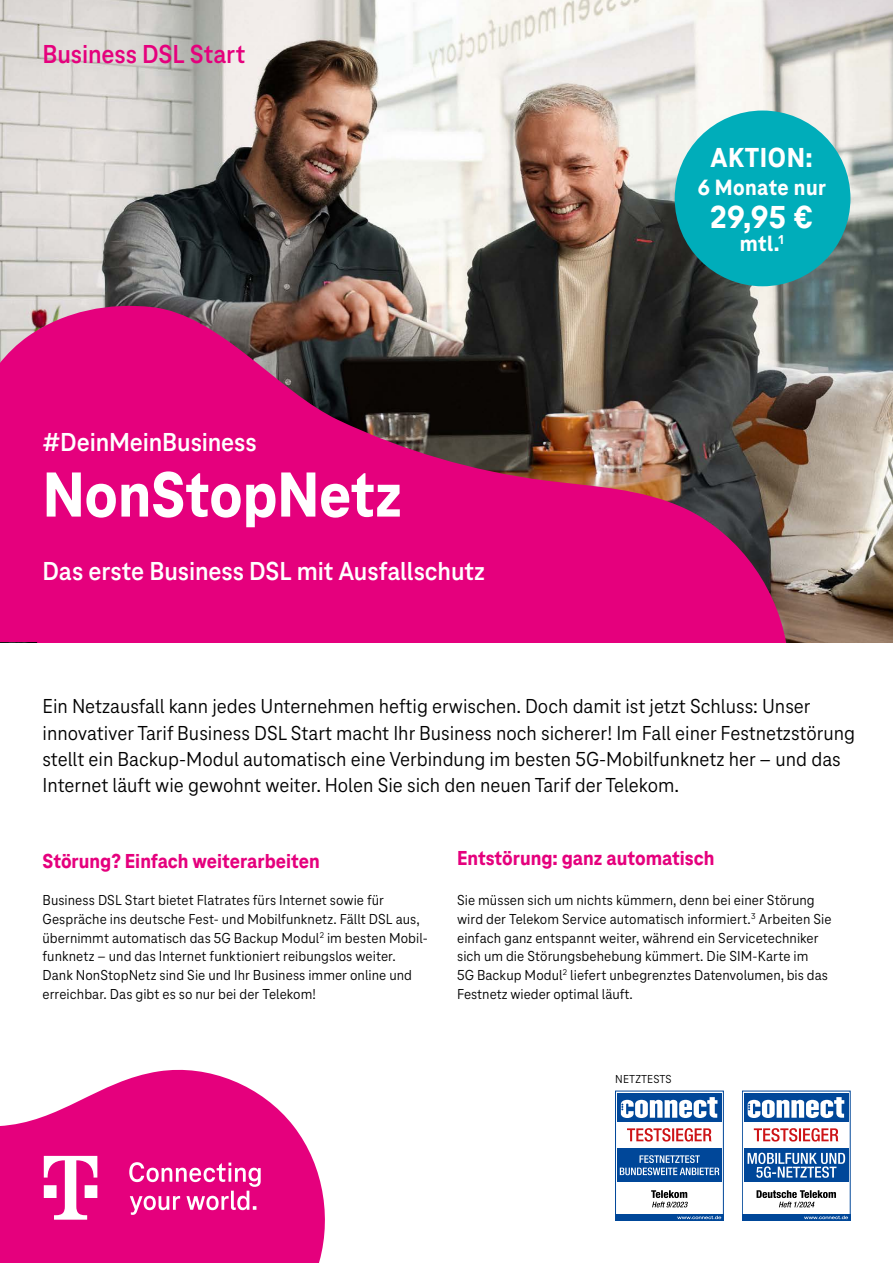
<style>
.page{position:relative;width:893px;height:1263px;background:#fff}
.page>*{position:absolute;margin:0;border:0;box-sizing:border-box;transform-origin:0 0}
.t1{font:800 66px "Tele Neo";letter-spacing:-.005em;color:#fff}
.t2{font:800 33px "Tele Neo";color:#fff}
.t3{font:800 28.5px "Tele Neo";letter-spacing:.02em;color:#fff}
.t4{font:700 27px "Tele Neo";letter-spacing:-.005em;color:#fff}
.t5{font:700 27px "Tele Neo";letter-spacing:-.005em;color:#e5007d}
.t6{font:800 22.95px "Tele Neo";letter-spacing:.02em;color:#fff}
.t7{font:21px/26.2px "Tele Neo";color:#000}
.t8{font:800 21px "Tele Neo";color:#e5007d}
.t9{font:15px/18.8px "Tele Neo";letter-spacing:.005em;color:#000}
.t10{font:12px "Tele Neo";letter-spacing:.01em;color:#000}
</style>
<div class="page">
<img style="left:0;top:0;width:893px;height:642px">
<svg style="left:0;top:302px;width:795px;height:340px;fill:#e5007d"></svg>
<div style="left:0;top:548px;width:60px;height:94px;background:#e5007d"></div>
<svg style="left:0;top:1069px;width:325px;height:194px;fill:#e5007d"></svg>
<svg style="left:44px;top:1156px;width:53px;height:64px"></svg>
<svg style="left:129px;top:1162px;width:132px;height:53px"></svg>
<div style="left:675px;top:111px;width:175px;height:175px;background:#00adba;border-radius:50%"></div>
<div style="left:615px;top:1091px;width:109px;height:130px;border:1px solid #004799"></div>
<div style="left:617px;top:1093px;width:104px;height:28px;background:#004799"></div>
<svg style="left:621px;top:1097px;width:96px;height:21px"></svg>
<svg style="left:651px;top:1190px;width:37px;height:17px"></svg>
<svg style="left:627px;top:1128px;width:85px;height:13px"></svg>
<div style="left:615px;top:1214px;width:109px;height:7px;background:#004799"></div>
<svg style="left:677px;top:1216px;width:44px;height:3px"></svg>
<div style="left:617px;top:1148px;width:104px;height:34px;background:#004799"></div>
<svg style="left:620px;top:1155px;width:99px;height:20px"></svg>
<div style="left:742px;top:1091px;width:108px;height:130px;border:1px solid #004799"></div>
<div style="left:744px;top:1093px;width:104px;height:28px;background:#004799"></div>
<svg style="left:748px;top:1097px;width:96px;height:21px"></svg>
<svg style="left:756px;top:1190px;width:80px;height:17px"></svg>
<svg style="left:754px;top:1128px;width:85px;height:13px"></svg>
<div style="left:742px;top:1214px;width:108px;height:7px;background:#004799"></div>
<svg style="left:804px;top:1216px;width:44px;height:3px"></svg>
<div style="left:744px;top:1148px;width:104px;height:34px;background:#004799"></div>
<svg style="left:748px;top:1153px;width:97px;height:25px"></svg>
<h3 class="t5" style="left:43px;top:39px;width:204px">Business DSL Start</h3>
<h3 class="t4" style="left:43px;top:427px;width:216px">#DeinMeinBusiness</h3>
<h1 class="t1" style="left:43px;top:458px;width:361px">NonStopNetz</h1>
<h3 class="t4" style="left:43px;top:556px;width:444px">Das erste Business DSL mit Ausfallschutz</h3>
<h3 class="t3" style="left:710px;top:142px;width:104px">AKTION:</h3>
<h3 class="t6" style="left:698px;top:174px;width:130px">6 Monate nur</h3>
<h2 class="t2" style="left:710px;top:199px;width:105px">29,95 €</h2>
<h3 class="t6" style="left:740px;top:231px;width:45px">mtl.<sup>1</sup></h3>
<p class="t7" style="left:43px;top:693px;width:814px">Ein Netzausfall kann jedes Unternehmen heftig erwischen. Doch damit ist jetzt Schluss: Unser innovativer Tarif Business DSL Start macht Ihr Business noch sicherer! Im Fall einer Festnetzstörung stellt ein Backup-Modul automatisch eine Verbindung im besten 5G-Mobilfunknetz her – und das Internet läuft wie gewohnt weiter. Holen Sie sich den neuen Tarif der Telekom.</p>
<h3 class="t8" style="left:43px;top:849px;width:279px">Störung? Einfach weiterarbeiten</h3>
<p class="t9" style="left:43px;top:891px;width:387px">Business DSL Start bietet Flatrates fürs Internet sowie für Gespräche ins deutsche Fest- und Mobilfunknetz. Fällt DSL aus, übernimmt automatisch das 5G Backup Modul<sup>2</sup> im besten Mobil&shy;funknetz – und das Internet funktioniert reibungslos weiter.<br>Dank NonStopNetz sind Sie und Ihr Business immer online und erreichbar. Das gibt es so nur bei der Telekom!</p>
<h3 class="t8" style="left:457px;top:846px;width:259px">Entstörung: ganz automatisch</h3>
<p class="t9" style="left:457px;top:891px;width:376px">Sie müssen sich um nichts kümmern, denn bei einer Störung wird der Telekom Service automatisch informiert.<sup>3</sup> Arbeiten Sie einfach ganz entspannt weiter, während ein Servicetechniker sich um die Störungsbehebung kümmert. Die SIM-Karte im<br>5G Backup Modul<sup>2</sup> liefert unbegrenztes Datenvolumen, bis das Festnetz wieder optimal läuft.</p>
<p class="t10" style="left:615px;top:1072px;width:58px">NETZTESTS</p>
</div>
